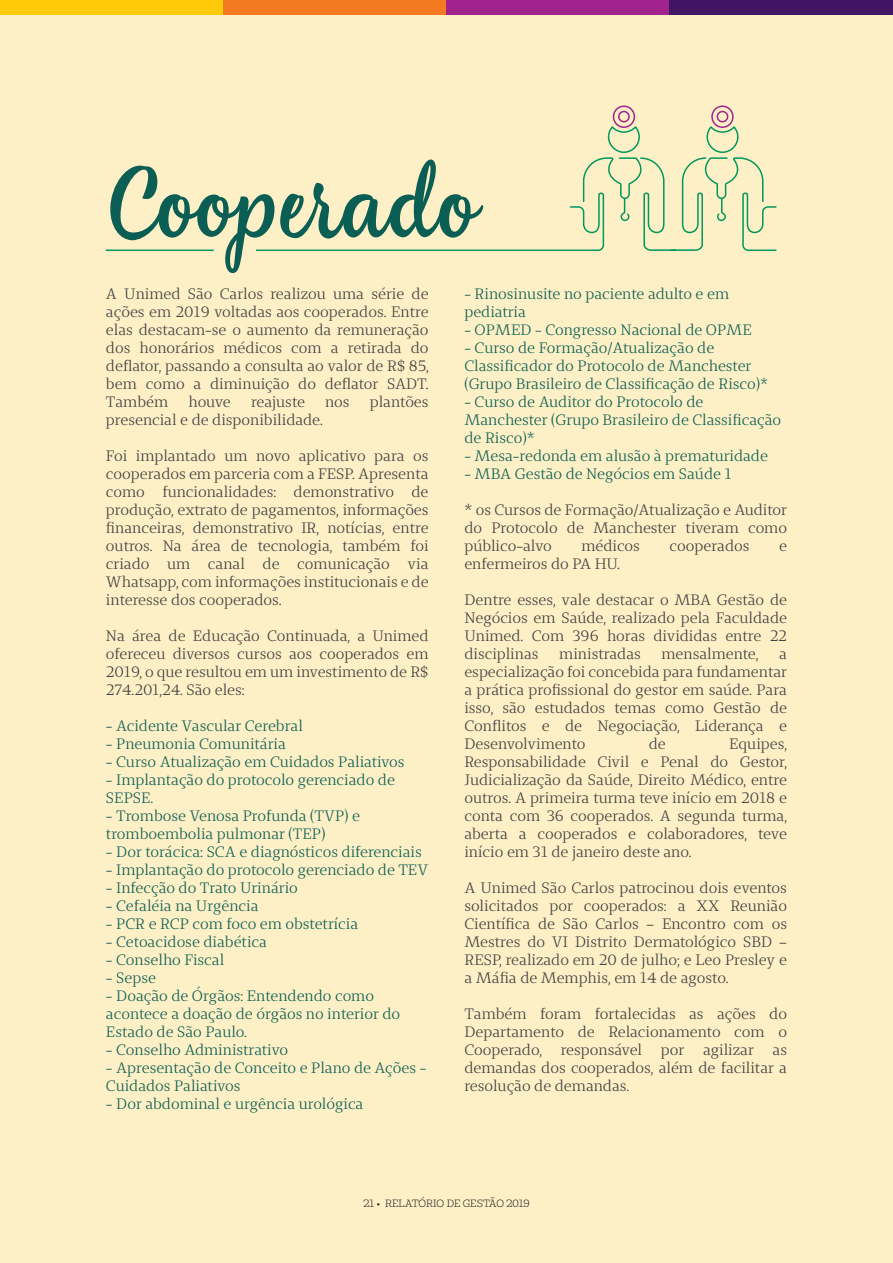
<style>
.page{position:relative;width:893px;height:1263px;background:#fef0c6}
.page>*{position:absolute;margin:0;border:0;box-sizing:border-box;transform-origin:0 0}
.t1{font:104.55px "Unimed Brush";color:#0b5e53}
.t2{font:15px/18px "Unimed Serif";color:#3e3e3f;text-align:justify}
.t3{font:15px/18px "Unimed Serif";color:#0b5e53}
.t4{font:10.5px "Unimed Slab";letter-spacing:-.01em;color:#231f20}
</style>
<div class="page">
<div style="left:618px;top:111px;width:12px;height:11px;border:2px solid #a2238e;border-radius:50%"></div>
<div style="left:613px;top:105px;width:22px;height:23px;border:2px solid #a2238e;border-radius:50%"></div>
<hr style="left:106px;top:249px;width:107px;height:2px;background:#00985c">
<div style="left:717px;top:111px;width:11px;height:11px;border:2px solid #a2238e;border-radius:50%"></div>
<div style="left:711px;top:105px;width:23px;height:23px;border:2px solid #a2238e;border-radius:50%"></div>
<svg style="left:255px;top:125px;width:522px;height:126px"></svg>
<div style="left:0;top:0;width:223px;height:14px;background:#feca0a"></div>
<div style="left:223px;top:0;width:223px;height:14px;background:#f47921"></div>
<div style="left:446px;top:0;width:224px;height:14px;background:#a2238e"></div>
<div style="left:670px;top:0;width:223px;height:14px;background:#411464"></div>
<h1 class="t1" style="left:106px;top:137px;width:375px">Cooperado</h1>
<p class="t3" style="left:464px;top:284px;width:266px">- Rinosinusite no paciente adulto e em pediatria</p>
<p class="t3" style="left:464px;top:320px;width:289px">- OPMED - Congresso Nacional de OPME</p>
<p class="t3" style="left:464px;top:338px;width:305px">- Curso de Formação/Atualização de<br>Classificador do Protocolo de Manchester (Grupo Brasileiro de Classificação de Risco)*</p>
<p class="t3" style="left:464px;top:392px;width:318px">- Curso de Auditor do Protocolo de<br>Manchester (Grupo Brasileiro de Classificação de Risco)*</p>
<p class="t3" style="left:464px;top:446px;width:305px">- Mesa-redonda em alusão à prematuridade</p>
<p class="t3" style="left:464px;top:464px;width:269px">- MBA Gestão de Negócios em Saúde 1</p>
<p class="t2" style="left:464px;top:500px;width:324px">* os Cursos de Formação/Atualização e Auditor do Protocolo de Manchester tiveram como público-alvo</p>
<p class="t2" style="left:106px;top:284px;width:324px">A Unimed São Carlos realizou uma série de ações em 2019 voltadas aos cooperados. Entre elas destacam-se o aumento da remuneração dos honorários médicos com a retirada do deflator, passando a consulta ao valor de R$ 85, bem como a diminuição do deflator SADT.<br>Também</p>
<p class="t2" style="left:188px;top:392px;width:44px">houve</p>
<p class="t2" style="left:251px;top:392px;width:55px">reajuste</p>
<p class="t2" style="left:325px;top:392px;width:26px">nos</p>
<p class="t2" style="left:370px;top:392px;width:60px">plantões</p>
<p class="t2" style="left:106px;top:410px;width:219px">presencial e de disponibilidade.</p>
<p class="t2" style="left:106px;top:446px;width:324px">Foi implantado um novo aplicativo para os cooperados em parceria com a FESP. Apresenta como funcionalidades: demonstrativo de produção, extrato de pagamentos, informações financeiras, demonstrativo IR, notícias, entre outros. Na área de tecnologia, também foi criado um canal de comunicação via Whatsapp, com informações institucionais e de interesse dos cooperados.</p>
<p class="t2" style="left:106px;top:626px;width:324px">Na área de Educação Continuada, a Unimed ofereceu diversos cursos aos cooperados em 2019, o que resultou em um investimento de R$ 274.201,24. São eles:</p>
<p class="t3" style="left:106px;top:716px;width:198px">- Acidente Vascular Cerebral</p>
<p class="t3" style="left:106px;top:734px;width:181px">- Pneumonia Comunitária</p>
<p class="t3" style="left:106px;top:752px;width:300px">- Curso Atualização em Cuidados Paliativos</p>
<p class="t3" style="left:106px;top:770px;width:290px">- Implantação do protocolo gerenciado de<br>SEPSE.</p>
<p class="t3" style="left:106px;top:806px;width:256px">- Trombose Venosa Profunda (TVP) e tromboembolia pulmonar (TEP)</p>
<p class="t3" style="left:106px;top:842px;width:317px">- Dor torácica: SCA e diagnósticos diferenciais</p>
<p class="t3" style="left:106px;top:860px;width:324px">- Implantação do protocolo gerenciado de TEV</p>
<p class="t3" style="left:106px;top:878px;width:193px">- Infecção do Trato Urinário</p>
<p class="t3" style="left:106px;top:896px;width:154px">- Cefaléia na Urgência</p>
<p class="t3" style="left:106px;top:914px;width:254px">- PCR e RCP com foco em obstetrícia</p>
<p class="t3" style="left:106px;top:932px;width:162px">- Cetoacidose diabética</p>
<p class="t3" style="left:106px;top:950px;width:120px">- Conselho Fiscal</p>
<p class="t3" style="left:106px;top:968px;width:52px">- Sepse</p>
<p class="t3" style="left:106px;top:986px;width:296px">- Doação de Órgãos: Entendendo como acontece a doação de órgãos no interior do<br>Estado de São Paulo.</p>
<p class="t3" style="left:106px;top:1040px;width:184px">- Conselho Administrativo</p>
<p class="t3" style="left:106px;top:1058px;width:322px">- Apresentação de Conceito e Plano de Ações -<br>Cuidados Paliativos</p>
<p class="t3" style="left:106px;top:1094px;width:259px">- Dor abdominal e urgência urológica</p>
<p class="t2" style="left:581px;top:536px;width:60px">médicos</p>
<p class="t2" style="left:670px;top:536px;width:81px">cooperados</p>
<p class="t2" style="left:779px;top:536px;width:9px">e</p>
<p class="t2" style="left:464px;top:554px;width:157px">enfermeiros do PA HU.</p>
<p class="t2" style="left:464px;top:590px;width:324px">Dentre esses, vale destacar o MBA Gestão de Negócios em Saúde, realizado pela Faculdade Unimed. Com 396 horas divididas entre 22 disciplinas</p>
<p class="t2" style="left:559px;top:644px;width:83px">ministradas</p>
<p class="t2" style="left:662px;top:644px;width:98px">mensalmente,</p>
<p class="t2" style="left:464px;top:644px;width:324px;text-indent:315px">a especialização foi concebida para fundamentar a prática profissional do gestor em saúde. Para isso, são estudados temas como Gestão de Conflitos e de Negociação, Liderança e Desenvolvimento</p>
<p class="t2" style="left:649px;top:734px;width:19px">de</p>
<p class="t2" style="left:464px;top:734px;width:324px;text-indent:265px">Equipes, Responsabilidade Civil e Penal do Gestor, Judicialização da Saúde, Direito Médico, entre outros. A primeira turma teve início em 2018 e conta com 36 cooperados. A segunda turma, aberta a cooperados e colaboradores, teve início em 31 de janeiro deste ano.</p>
<p class="t2" style="left:464px;top:878px;width:324px">A Unimed São Carlos patrocinou dois eventos solicitados por cooperados: a XX Reunião Científica de São Carlos – Encontro com os Mestres do VI Distrito Dermatológico SBD – RESP, realizado em 20 de julho; e Leo Presley e a Máfia de Memphis, em 14 de agosto.</p>
<p class="t2" style="left:464px;top:1004px;width:324px">Também foram fortalecidas as ações do Departamento de Relacionamento com o Cooperado, responsável por agilizar as demandas dos cooperados, além de facilitar a resolução de demandas.</p>
<p class="t4" style="left:363px;top:1197px;width:168px">21 • RELATÓRIO DE GESTÃO 2019</p>
</div>
